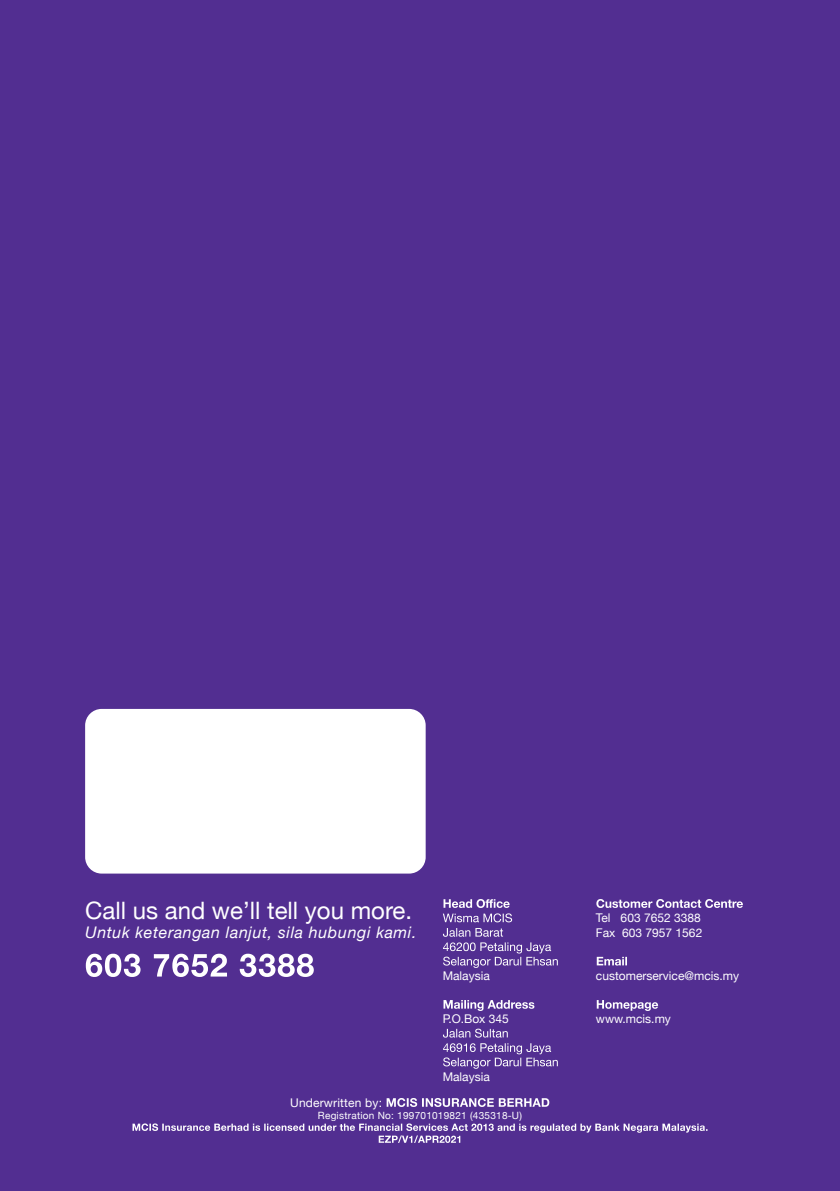
<style>
.page{position:relative;width:840px;height:1191px;background:#fff}
.page>*{position:absolute;margin:0;border:0;box-sizing:border-box;transform-origin:0 0}
.t1{font:24px "Helvetica Neue";color:#fff}
.t2{font:italic 16px "Helvetica Neue";letter-spacing:.04em;color:#fff}
.t3{font:12px/14.4px "Helvetica Neue";color:#fff}
.t4{font:10px "Helvetica Neue";letter-spacing:.025em;color:#fff}
</style>
<div class="page">
<div style="left:0;top:0;width:839px;height:1191px;background:#522e91"></div>
<div style="left:85px;top:709px;width:340px;height:164px;background:#fff;border-radius:16px"></div>
<svg style="left:86px;top:953px;width:227px;height:24px"></svg>
<svg style="left:443px;top:899px;width:69px;height:23px"></svg>
<svg style="left:443px;top:928px;width:60px;height:8px"></svg>
<svg style="left:443px;top:942px;width:114px;height:26px"></svg>
<svg style="left:443px;top:1000px;width:91px;height:11px"></svg>
<svg style="left:443px;top:1028px;width:64px;height:9px"></svg>
<svg style="left:443px;top:1043px;width:114px;height:25px"></svg>
<svg style="left:596px;top:899px;width:146px;height:9px"></svg>
<svg style="left:596px;top:956px;width:30px;height:9px"></svg>
<svg style="left:596px;top:1000px;width:61px;height:11px"></svg>
<svg style="left:386px;top:1098px;width:163px;height:9px"></svg>
<svg style="left:132px;top:1123px;width:575px;height:20px"></svg>
<h1 class="t1" style="left:85px;top:893px;width:328px">Call us and we’ll tell you more.</h1>
<h2 class="t2" style="left:85px;top:921px;width:333px">Untuk keterangan lanjut, sila hubungi kami.</h2>
<p class="t3" style="left:442px;top:969px;width:49px">Malaysia</p>
<p class="t3" style="left:442px;top:1012px;width:68px">P.O.Box 345</p>
<p class="t3" style="left:442px;top:1069px;width:49px">Malaysia</p>
<p class="t3" style="left:290px;top:1096px;width:93px">Underwritten by:</p>
<p class="t4" style="left:318px;top:1108px;width:205px">Registration No: 199701019821 (435318-U)</p>
<p class="t3" style="left:595px;top:911px;width:108px">Tel 603 7652 3388<br>Fax 603 7957 1562</p>
<p class="t3" style="left:595px;top:969px;width:144px">customerservice@mcis.my</p>
<p class="t3" style="left:595px;top:1012px;width:76px">www.mcis.my</p>
</div>
